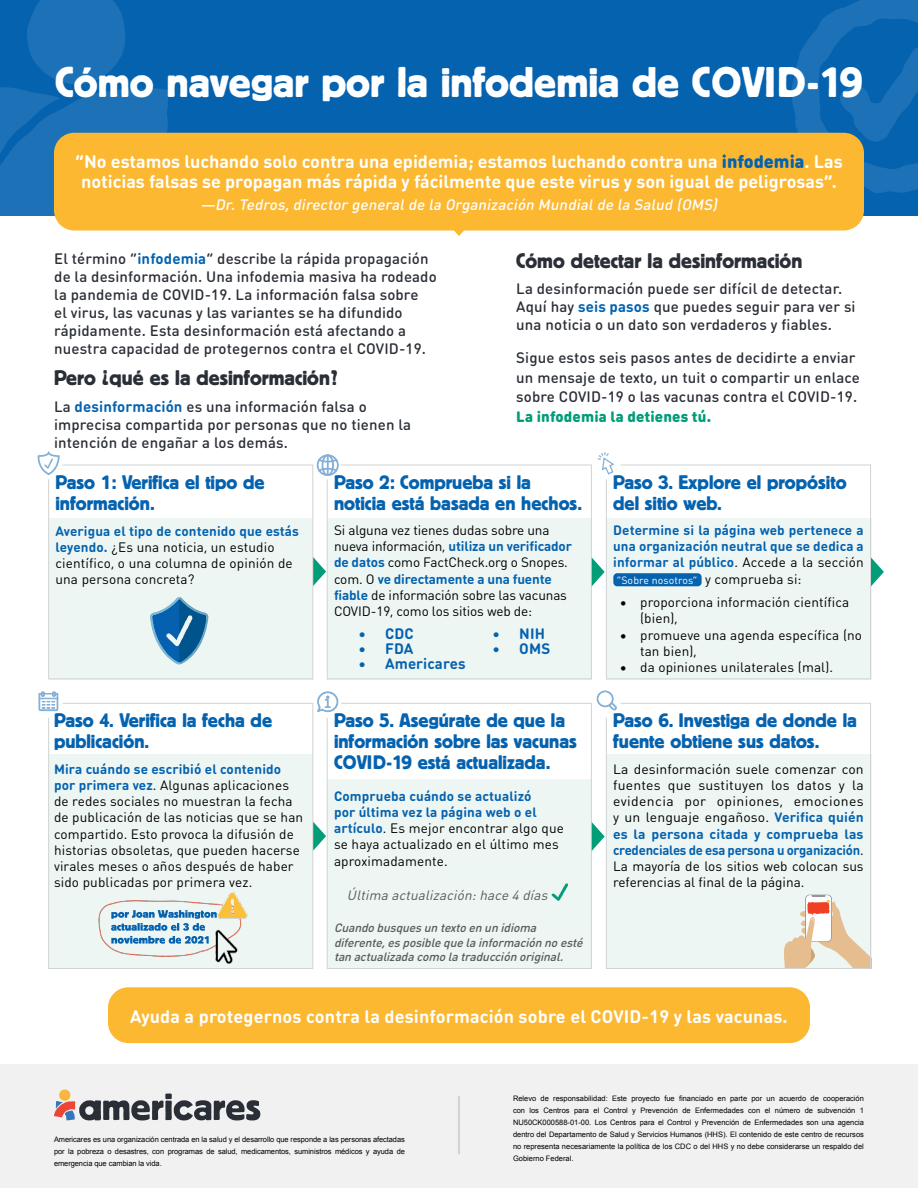
<style>
.page{position:relative;width:918px;height:1188px;background:#fff}
.page>*{position:absolute;margin:0;border:0;box-sizing:border-box;transform-origin:0 0}
.t1{font:42.75px "Block Berthold BQ";color:#fff}
.t2{font:21px "Block Berthold BQ";color:#2a2e36}
.t3{font:19.5px/21px "Block Berthold BQ";color:#0562af}
.FACT_Title{font:700 18px/19.5px "DIN Round OT";color:#fff;text-align:center}
.FACT_Title-2{font:500 15px/18px "DIN Round OT";letter-spacing:.01em;color:#2a2e36}
.FACT_Title-3{font:italic 500 15px "DIN Round OT";color:#fff}
.t4{font:700 15px "DIN Round OT";letter-spacing:.01em;color:#0562af}
.Perfect_Justified_Te{font:13.5px/16.2px "DIN Round OT";letter-spacing:.01em;color:#000}
.Perfect_Justified_Te-2{font:13.5px/16.2px "DIN Round OT";letter-spacing:-.01em;color:#000}
.Perfect_Justified_Te-3{font:700 13.5px "DIN Round OT";letter-spacing:.01em;color:#0562af}
.Perfect_Justified_Te-4{font:italic 13.5px "DIN Round OT";color:#58595b}
.Perfect_Justified_Te-5{font:italic 500 12px/14.4px "DIN Round OT";color:#58595b}
.Perfect_Justified_Te-6{font:10.5px "DIN Round OT";letter-spacing:.01em;color:#fff}
.t5{font:7.5px/12px "Arial";letter-spacing:-.005em;color:#000;text-align:justify}
.s1{font-weight:900;color:#0562af}
.s2{font-weight:700;color:#0562af}
.s3{font-weight:900;color:#019d78}
.s4{font-weight:400;color:#000}
</style>
<div class="page">
<div style="left:49px;top:518px;width:263px;height:161px;background:#edf6f3"></div>
<div style="left:49px;top:754px;width:263px;height:214px;background:#edf6f3"></div>
<div style="left:327px;top:518px;width:265px;height:161px;background:#edf6f3"></div>
<div style="left:327px;top:780px;width:265px;height:189px;background:#edf6f3"></div>
<div style="left:606px;top:518px;width:265px;height:161px;background:#edf6f3"></div>
<div style="left:606px;top:754px;width:265px;height:215px;background:#edf6f3"></div>
<svg style="left:784px;top:895px;width:85px;height:72px"></svg>
<div style="left:0;top:0;width:918px;height:216px;background:#0562af"></div>
<svg style="left:792px;top:0;width:126px;height:193px"></svg>
<svg style="left:0;top:0;width:169px;height:229px"></svg>
<div style="left:54px;top:133px;width:810px;height:98px;background:#fcb831;border-radius:20px"></div>
<svg style="left:445px;top:230px;width:28px;height:6px"></svg>
<div style="left:0;top:1065px;width:918px;height:123px;background:#f1f1f2"></div>
<hr style="left:458px;top:1096px;width:2px;height:58px;background:#c7c8ca">
<svg style="left:54px;top:1089px;width:206px;height:32px"></svg>
<div style="left:108px;top:987px;width:702px;height:56px;background:#fcb831;border-radius:20px"></div>
<div style="left:48px;top:465px;width:265px;height:214px;border:1px solid #d1d3d4"></div>
<div style="left:48px;top:703px;width:265px;height:266px;border:1px solid #d1d3d4"></div>
<div style="left:327px;top:465px;width:265px;height:214px;border:1px solid #d1d3d4"></div>
<div style="left:327px;top:703px;width:265px;height:266px;border:1px solid #d1d3d4"></div>
<div style="left:606px;top:465px;width:265px;height:214px;border:1px solid #d1d3d4"></div>
<div style="left:606px;top:703px;width:265px;height:266px;border:1px solid #d1d3d4"></div>
<svg style="left:37px;top:451px;width:26px;height:29px"></svg>
<svg style="left:596px;top:690px;width:25px;height:28px"></svg>
<svg style="left:312px;top:454px;width:29px;height:26px"></svg>
<svg style="left:312px;top:691px;width:29px;height:27px"></svg>
<svg style="left:313px;top:557px;width:13px;height:29px"></svg>
<svg style="left:313px;top:822px;width:13px;height:29px"></svg>
<svg style="left:592px;top:558px;width:13px;height:28px"></svg>
<svg style="left:871px;top:558px;width:13px;height:28px"></svg>
<svg style="left:592px;top:822px;width:13px;height:29px"></svg>
<svg style="left:150px;top:597px;width:59px;height:67px"></svg>
<svg style="left:38px;top:691px;width:25px;height:27px"></svg>
<svg style="left:598px;top:452px;width:23px;height:28px"></svg>
<div style="left:613px;top:573px;width:89px;height:13px;background:#0562af;border-radius:4px"></div>
<svg style="left:552px;top:883px;width:16px;height:18px"></svg>
<img style="left:98px;top:892px;width:150px;height:72px">
<svg style="left:111px;top:910px;width:106px;height:34px"></svg>
<p class="t1" style="left:55px;top:58px;width:809px">Cómo navegar por la infodemia de COVID-19</p>
<p class="FACT_Title" style="left:75px;top:152px;width:769px">“No estamos luchando solo contra una epidemia; estamos luchando contra una <span class="s1">infodemia</span>. Las noticias falsas se propagan más rápida y fácilmente que este virus y son igual de peligrosas”.</p>
<p class="FACT_Title-3" style="left:200px;top:195px;width:522px">—Dr.Tedros,director generalde la Organización Mundialde la Salud (OMS)</p>
<p class="FACT_Title-2" style="left:54px;top:250px;width:384px">El término “<span class="s2">infodemia</span>” describe la rápida propagación de la desinformación. Una infodemia masiva ha rodeado la pandemia de COVID-19. La información falsa sobre<br>el virus, las vacunas y las variantes se ha difundido rápidamente. Esta desinformación está afectando a nuestra capacidad de protegernos contra el COVID-19.</p>
<p class="t2" style="left:54px;top:366px;width:285px">Pero ¿qué es la desinformación?</p>
<p class="FACT_Title-2" style="left:54px;top:397px;width:359px">La <span class="s2">desinformación</span> es una información falsa o imprecisa compartida por personas que no tienen la intención de engañar a los demás.</p>
<p class="t2" style="left:516px;top:249px;width:288px">Cómo detectar la desinformación</p>
<p class="FACT_Title-2" style="left:516px;top:279px;width:341px">La desinformación puede ser difícil de detectar.<br>Aquí hay <span class="s2">seis pasos</span> que puedes seguir para ver si una noticia o un dato son verdaderos y fiables.</p>
<p class="FACT_Title-2" style="left:516px;top:348px;width:345px;line-height:19.5px">Sigue estos seis pasos antes de decidirte a enviar un mensaje de texto, un tuit o compartir un enlace sobre COVID-19 o las vacunas contra el COVID-19.<br><span class="s3">La infodemia la detienes tú.</span></p>
<p class="t3" style="left:55px;top:472px;width:211px">Paso 1: Verifica el tipo de información.</p>
<p class="Perfect_Justified_Te" style="left:55px;top:523px;width:245px"><span class="s2">Averigua el tipo de contenido que estás leyendo.</span> ¿Es una noticia, un estudio científico, o una columna de opinión de una persona concreta?</p>
<p class="t3" style="left:334px;top:472px;width:249px">Paso 2: Comprueba si la noticia está basada en hechos.</p>
<p class="Perfect_Justified_Te-2" style="left:334px;top:522px;width:239px">Si alguna vez tienes dudas sobre una nueva información, <span class="s2">utiliza un verificador de datos</span> como FactCheck.org o Snopes. com. O <span class="s2">ve directamente a una fuente fiable</span> de información sobre las vacunas COVID-19, como los sitios web de:</p>
<p class="t4" style="left:358px;top:624px;width:57px">• CDC</p>
<p class="t4" style="left:358px;top:639px;width:57px">• FDA</p>
<p class="t4" style="left:358px;top:654px;width:109px">• Americares</p>
<p class="t4" style="left:492px;top:624px;width:54px">• NIH</p>
<p class="t4" style="left:492px;top:639px;width:60px">• OMS</p>
<p class="t3" style="left:54px;top:710px;width:220px">Paso 4. Verifica la fecha de publicación.</p>
<p class="t3" style="left:334px;top:710px;width:244px">Paso 5. Asegúrate de que la información sobre las vacunas<br>COVID-19 está actualizada.</p>
<p class="Perfect_Justified_Te" style="left:54px;top:761px;width:251px"><span class="s2">Mira cuándo se escribió el contenido por primera vez</span>. Algunas aplicaciones de redes sociales no muestran la fecha de publicación de las noticias que se han compartido. Esto provoca la difusión de historias obsoletas, que pueden hacerse virales meses o años después de haber sido publicadas por primera vez.</p>
<p class="Perfect_Justified_Te" style="left:334px;top:788px;width:231px"><span class="s2">Comprueba cuándo se actualizó<br>por última vez la página web o el artículo</span>. Es mejor encontrar algo que se haya actualizado en el último mes aproximadamente.</p>
<p class="Perfect_Justified_Te-4" style="left:347px;top:886px;width:206px">Última actualización:hace 4 días</p>
<p class="Perfect_Justified_Te-5" style="left:334px;top:920px;width:254px">Cuandobusquesun textoen un idioma diferente,esposiblequelainformación noesté tan actualizadacomolatraducción original.</p>
<p class="t3" style="left:613px;top:472px;width:235px">Paso 3. Explore el propósito del sitio web.</p>
<p class="Perfect_Justified_Te-3" style="left:613px;top:521px;width:252px">Determine si la página web pertenece a</p>
<p class="Perfect_Justified_Te-3" style="left:613px;top:537px;width:252px">una organización neutral que se dedica a</p>
<p class="Perfect_Justified_Te-3" style="left:613px;top:554px;width:252px">informar al público<span class="s4">. Accede a la sección</span></p>
<p class="Perfect_Justified_Te" style="left:705px;top:570px;width:98px">y comprueba si:</p>
<p class="Perfect_Justified_Te" style="left:640px;top:594px;width:211px;text-indent:-20px">• proporciona información científica (bien),</p>
<p class="Perfect_Justified_Te" style="left:640px;top:626px;width:223px;text-indent:-20px">• promueve una agenda específica (no tan bien),</p>
<p class="Perfect_Justified_Te" style="left:620px;top:659px;width:215px">• da opiniones unilaterales (mal).</p>
<p class="Perfect_Justified_Te-6" style="left:617px;top:573px;width:82px">“Sobre nosotros”</p>
<p class="t3" style="left:613px;top:710px;width:245px">Paso 6. Investiga de donde la fuente obtiene sus datos.</p>
<p class="Perfect_Justified_Te" style="left:613px;top:761px;width:252px;text-align:justify">La desinformación suele comenzar con fuentes que sustituyen los datos y la evidencia por opiniones, emociones y un lenguaje engañoso. <span class="s2">Verifica quién es la persona citada y comprueba las credenciales de esa persona u organización</span>.<br>La mayoría de los sitios web colocan sus referencias al final de la página.</p>
<p class="FACT_Title" style="left:130px;top:1006px;width:659px">Ayuda a protegernos contra la desinformación sobre el COVID-19 y las vacunas.</p>
<p class="t5" style="left:54px;top:1133px;width:352px">Americares es una organización centrada en la salud y el desarrollo que responde a las personas afectadas por la pobreza o desastres, con programas de salud, medicamentos, suministros médicos y ayuda de emergencia que cambian la vida.</p>
<p class="t5" style="left:513px;top:1093px;width:352px">Relevo de responsabilidad: Este proyecto fue financiado en parte por un acuerdo de cooperación con los Centros para el Control y Prevención de Enfermedades con el número de subvención 1<br>NU50CK000588-01-00. Los Centros para el Control y Prevención de Enfermedades son una agencia dentro del Departamento de Salud y Servicios Humanos (HHS). El contenido de este centro de recursos no representa necesariamente la política de los CDC o del HHS y no debe considerarse un respaldo del Gobierno Federal.</p>
</div>
